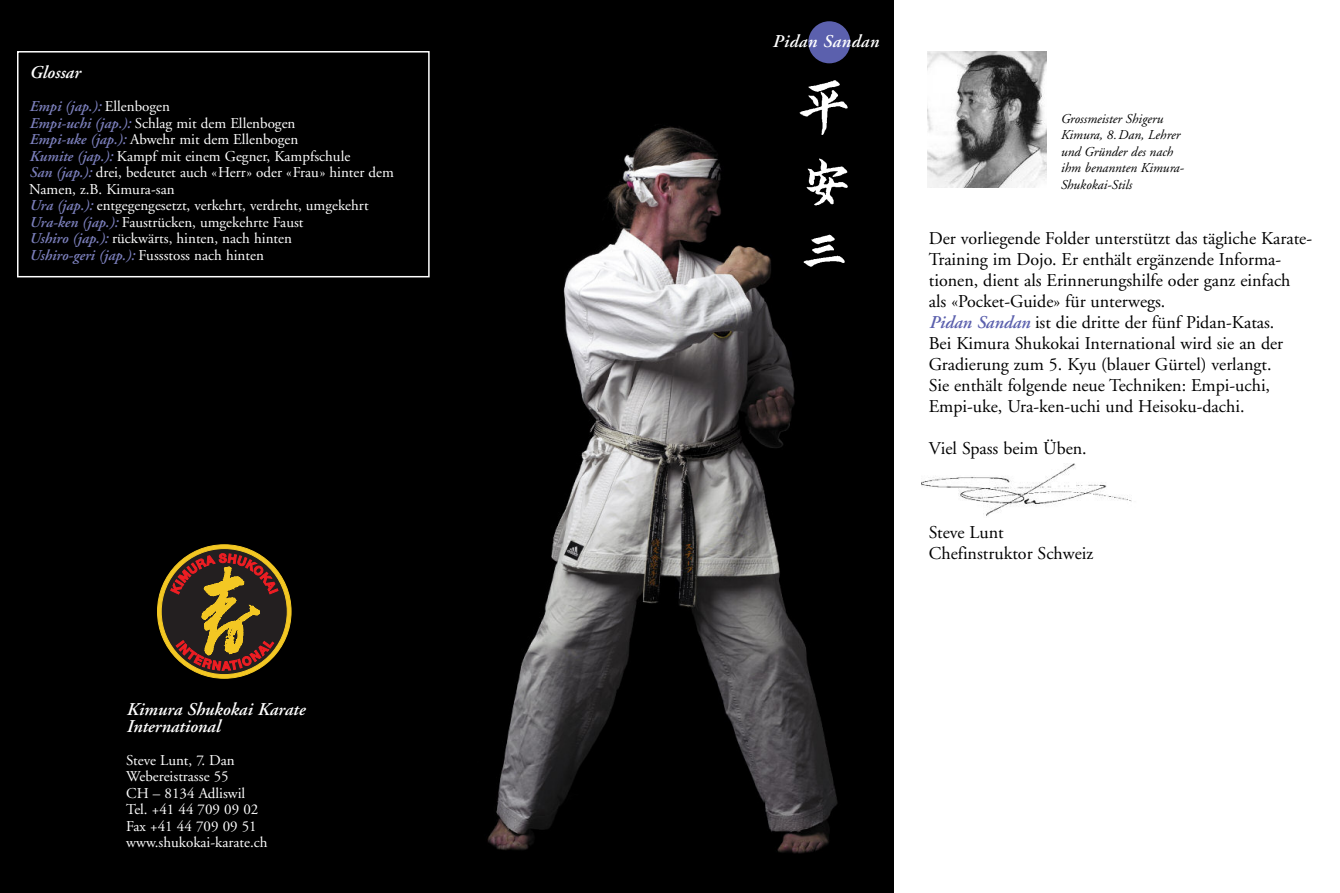
<style>
.page{position:relative;width:1340px;height:893px;background:#fff}
.page>*{position:absolute;margin:0;border:0;box-sizing:border-box;transform-origin:0 0}
.t1{font:18px/21px "Adobe Garamond";color:#000}
.t2{font:italic 600 18px/16.5px "Adobe Garamond";color:#fff}
.t3{font:italic 600 18px "Adobe Garamond";letter-spacing:.025em;color:#fff}
.t4{font:15px/16.5px "Adobe Garamond";color:#fff}
.t5{font:italic 13.5px/16.5px "Adobe Garamond";color:#000}
.s1{font-weight:600;font-style:italic;color:#7c80bd}
.s2{font-weight:600;font-style:italic;color:#5b60ad}
</style>
<div class="page">
<img style="left:921px;top:464px;width:211px;height:52px">
<img style="left:927px;top:51px;width:119px;height:136px">
<img style="left:446px;top:0;width:447px;height:893px">
<img style="left:793px;top:75px;width:61px;height:195px">
<div style="left:808px;top:21px;width:42px;height:42px;background:#5b60ad;border-radius:50%"></div>
<div style="left:0;top:0;width:446px;height:893px;background:#000"></div>
<div style="left:17px;top:51px;width:412px;height:226px;border:2px solid #fff"></div>
<svg style="left:157px;top:545px;width:134px;height:133px"></svg>
<p class="t2" style="left:29px;top:66px;width:52px">Glossar</p>
<p class="t4" style="left:29px;top:100px;width:366px"><span class="s1">Empi (jap.):</span> Ellenbogen<br><span class="s1">Empi-uchi (jap.):</span> Schlag mit dem Ellenbogen<br><span class="s1">Empi-uke (jap.):</span> Abwehr mit dem Ellenbogen<br><span class="s1">Kumite (jap.):</span> Kampf mit einem Gegner, Kampfschule<br><span class="s1">San (jap.):</span> drei, bedeutet auch «Herr» oder «Frau» hinter dem Namen, z.B. Kimura-san<br><span class="s1">Ura (jap.):</span> entgegengesetzt, verkehrt, verdreht, umgekehrt <span class="s1">Ura-ken (jap.):</span> Faustrücken, umgekehrte Faust<br><span class="s1">Ushiro (jap.):</span> rückwärts, hinten, nach hinten<br><span class="s1">Ushiro-geri (jap.):</span> Fussstoss nach hinten</p>
<p class="t2" style="left:126px;top:703px;width:180px">Kimura Shukokai Karate<br>International</p>
<p class="t4" style="left:126px;top:753px;width:143px">Steve Lunt, 7. Dan<br>Webereistrasse 55<br>CH – 8134 Adliswil<br>Tel. +41 44 709 09 02<br>Fax +41 44 709 09 51 www.shukokai-karate.ch</p>
<p class="t3" style="left:772px;top:35px;width:108px">Pidan Sandan</p>
<p class="t5" style="left:1060px;top:111px;width:125px">Grossmeister Shigeru<br>Kimura, 8.Dan, Lehrer und Gründer des nach ihm benannten Kimura-<br>Shukokai-Stils</p>
<p class="t1" style="left:928px;top:229px;width:385px">Der vorliegende Folder unterstützt das tägliche Karate-Training im Dojo. Er enthält ergänzende Informa&shy;tionen, dient als Erinnerungshilfe oder ganz einfach als «Pocket-Guide» für unterwegs.<br><span class="s2">Pidan Sandan</span> ist die dritte der fünf Pidan-Katas.<br>Bei Kimura Shukokai International wird sie an der Gradierung zum 5. Kyu (blauer Gürtel) verlangt.<br>Sie enthält folgende neue Techniken: Empi-uchi, Empi-uke, Ura-ken-uchi und Heisoku-dachi.</p>
<p class="t1" style="left:928px;top:439px;width:159px">Viel Spass beim Üben.</p>
<p class="t1" style="left:928px;top:523px;width:166px">Steve Lunt<br>Chefinstruktor Schweiz</p>
</div>
